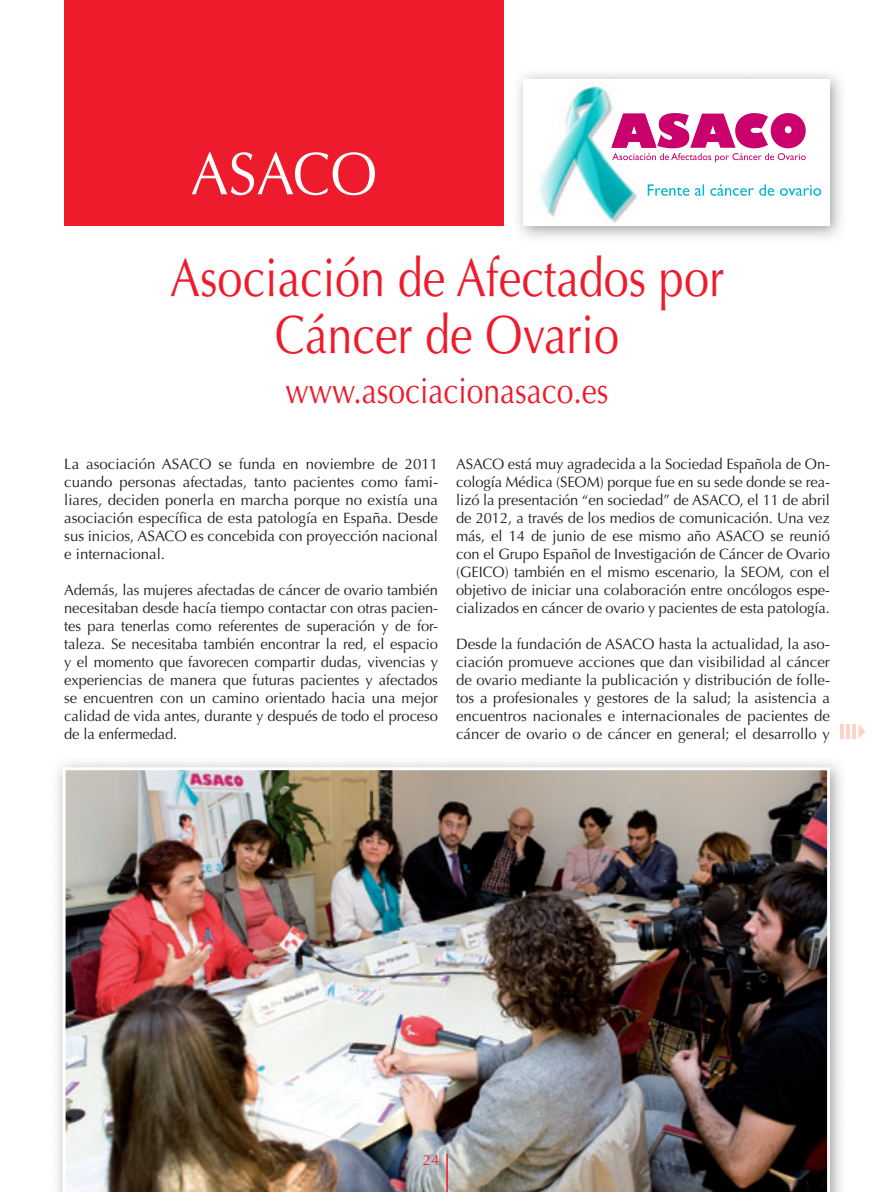
<style>
.page{position:relative;width:894px;height:1192px;background:#fff}
.page>*{position:absolute;margin:0;border:0;box-sizing:border-box;transform-origin:0 0}
.t1{font:60px "Optima LT Std";color:#fff;scale:.94 1}
.t2{font:54px/57px "Optima LT Std";color:#ee1b2c;text-align:center;scale:.83 1}
.t3{font:36px "Optima LT Std";color:#ee1b2c;scale:.83 1}
.t4{font:15px/18px "Optima LT Std";letter-spacing:-.005em;color:#231f20;text-align:justify}
.t5{font:15px "Optima LT Std";color:#ee1b2c}
</style>
<div class="page">
<img style="left:63px;top:767px;width:766px;height:424px">
<hr style="left:446px;top:1153px;width:2px;height:38px;background:#ee1b2c">
<div style="left:64px;top:0;width:439px;height:226px;background:#ee1b2c"></div>
<hr style="left:840px;top:723px;width:4px;height:15px;background:#fcd3c4">
<hr style="left:846px;top:723px;width:3px;height:15px;background:#fcd3c4">
<hr style="left:852px;top:723px;width:4px;height:15px;background:#fcd3c4">
<svg style="left:858px;top:724px;width:7px;height:14px"></svg>
<img style="left:540px;top:83px;width:98px;height:140px">
<svg style="left:611px;top:113px;width:194px;height:49px"></svg>
<svg style="left:647px;top:184px;width:174px;height:12px"></svg>
<h1 class="t1" style="left:191px;top:139px;width:200px">ASACO</h1>
<h2 class="t2" style="left:170px;top:250px;width:668px">Asociación de Afectados por<br>Cáncer de Ovario</h2>
<h3 class="t3" style="left:285px;top:370px;width:391px">www.asociacionasaco.es</h3>
<p class="t4" style="left:64px;top:454px;width:375px">La asociación ASACO se funda en noviembre de 2011 cuando personas afectadas, tanto pacientes como fami&shy;liares, deciden ponerla en marcha porque no existía una asociación específica de esta patología en España. Desde sus inicios, ASACO es concebida con proyección nacional e internacional.</p>
<p class="t4" style="left:64px;top:580px;width:375px">Además, las mujeres afectadas de cáncer de ovario también necesitaban desde hacía tiempo contactar con otras pacien&shy;tes para tenerlas como referentes de superación y de for&shy;taleza. Se necesitaba también encontrar la red, el espacio y el momento que favorecen compartir dudas, vivencias y experiencias de manera que futuras pacientes y afectados se encuentren con un camino orientado hacia una mejor calidad de vida antes, durante y después de todo el proceso de la enfermedad.</p>
<p class="t4" style="left:456px;top:454px;width:375px">ASACO está muy agradecida a la Sociedad Española de On&shy;cología Médica (SEOM) porque fue en su sede donde se rea&shy;lizó la presentación “en sociedad” de ASACO, el 11 de abril de 2012, a través de los medios de comunicación. Una vez más, el 14 de junio de ese mismo año ASACO se reunió con el Grupo Español de Investigación de Cáncer de Ovario (GEICO) también en el mismo escenario, la SEOM, con el objetivo de iniciar una colaboración entre oncólogos espe&shy;cializados en cáncer de ovario y pacientes de esta patología.</p>
<p class="t4" style="left:456px;top:634px;width:375px">Desde la fundación de ASACO hasta la actualidad, la aso&shy;ciación promueve acciones que dan visibilidad al cáncer de ovario mediante la publicación y distribución de folle&shy;tos a profesionales y gestores de la salud; la asistencia a encuentros nacionales e internacionales de pacientes de cáncer de ovario o de cáncer en general; el desarrollo y</p>
<p class="t5" style="left:422px;top:1150px;width:18px">24</p>
</div>
